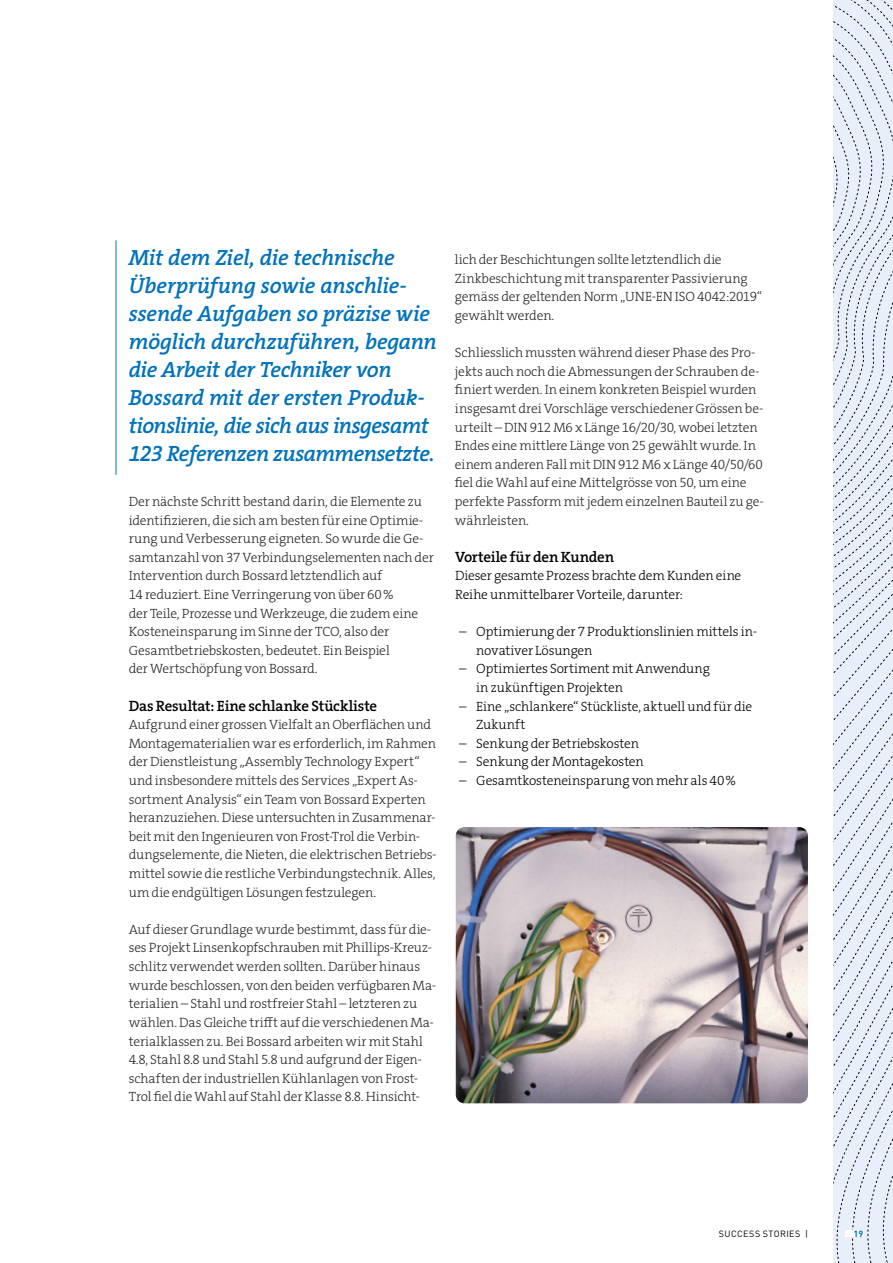
<style>
.page{position:relative;width:893px;height:1263px;background:#fff}
.page>*{position:absolute;margin:0;border:0;box-sizing:border-box;transform-origin:0 0}
.t1{font:22.2px/27.9px "The Serif HP6 Se Bld IT";letter-spacing:-.015em;color:#0072bb}
.t2{font:15px "The Serif HP6 Se Bld";letter-spacing:-.015em;color:#000}
.t3{font:13.5px/18.6px "The Serif HP3 Lig";letter-spacing:-.01em;color:#282827}
.t4{font:13.5px/18.6px "The Serif HP3 Lig";letter-spacing:-.01em;color:#000}
.t5{font:13.5px/18.6px "The Serif HP3 Lig";letter-spacing:.01em;color:#000}
.t6{font:9px "DINOT";letter-spacing:.04em;color:#000}
.t7{font:700 9px "DINOT";color:#0072bb}
</style>
<div class="page">
<svg style="left:833px;top:0;width:60px;height:1263px"></svg>
<div style="left:845px;top:1230px;width:18px;height:7px;background:#fff"></div>
<img style="left:456px;top:827px;width:352px;height:276px">
<hr style="left:116px;top:240px;width:1px;height:235px;background:#0072bb">
<p class="t1" style="left:129px;top:244px;width:310px">Mit dem Ziel, die technische<br>Überprüfung sowie anschlie&shy;ssende Aufgaben so präzise wie möglich durchzuführen, begann die Arbeit der Techniker von<br>Bossard mit der ersten Produk&shy;tionslinie, die sich aus insgesamt<br>123 Referenzen zusammensetzte.</p>
<p class="t3" style="left:129px;top:492px;width:307px">Der nächste Schritt bestand darin, die Elemente zu identifizieren, die sich am besten für eine Optimie&shy;rung und Verbesserung eigneten. So wurde die Ge&shy;samtanzahl von 37 Verbindungselementen nach der Intervention durch Bossard letztendlich auf<br>14 reduziert. Eine Verringerung von über 60%<br>der Teile, Prozesse und Werkzeuge, die zudem eine Kosteneinsparung im Sinne der TCO, also der Gesamtbetriebskosten, bedeutet. Ein Beispiel<br>der Wertschöpfung von Bossard.</p>
<p class="t2" style="left:129px;top:696px;width:250px">Das Resultat: Eine schlanke Stückliste</p>
<p class="t3" style="left:129px;top:715px;width:309px">Aufgrund einer grossen Vielfalt an Oberflächen und Montagematerialien war es erforderlich, im Rahmen der Dienstleistung „Assembly Technology Expert“ und insbesondere mittels des Services „Expert As&shy;sortment Analysis“ ein Team von Bossard Experten heranzuziehen. Diese untersuchten in Zusammenar&shy;beit mit den Ingenieuren von Frost-Trol die Verbin&shy;dungselemente, die Nieten, die elektrischen Betriebs&shy;mittel sowie die restliche Verbindungstechnik. Alles, um die endgültigen Lösungen festzulegen.</p>
<p class="t3" style="left:129px;top:920px;width:309px">Auf dieser Grundlage wurde bestimmt, dass für die&shy;ses Projekt Linsenkopfschrauben mit Phillips-Kreuz&shy;schlitz verwendet werden sollten. Darüber hinaus wurde beschlossen, von den beiden verfügbaren Ma&shy;terialien – Stahl und rostfreier Stahl – letzteren zu wählen. Das Gleiche trifft auf die verschiedenen Ma&shy;terialklassen zu. Bei Bossard arbeiten wir mit Stahl 4.8, Stahl 8.8 und Stahl 5.8 und aufgrund der Eigen&shy;schaften der industriellen Kühlanlagen von Frost-Trol fiel die Wahl auf Stahl der Klasse 8.8. Hinsicht-</p>
<p class="t3" style="left:455px;top:250px;width:309px">lich der Beschichtungen sollte letztendlich die Zinkbeschichtung mit transparenter Passivierung gemäss der geltenden Norm „UNE-EN ISO 4042:2019“ gewählt werden.</p>
<p class="t3" style="left:455px;top:343px;width:310px">Schliesslich mussten während dieser Phase des Pro&shy;jekts auch noch die Abmessungen der Schrauben de&shy;finiert werden. In einem konkreten Beispiel wurden insgesamt drei Vorschläge verschiedener Grössen be&shy;urteilt – DIN 912 M6 x Länge 16/20/30, wobei letzten Endes eine mittlere Länge von 25 gewählt wurde. In einem anderen Fall mit DIN 912 M6 x Länge 40/50/60 fiel die Wahl auf eine Mittelgrösse von 50, um eine perfekte Passform mit jedem einzelnen Bauteil zu ge&shy;währleisten.</p>
<p class="t2" style="left:455px;top:547px;width:161px">Vorteile für den Kunden</p>
<p class="t4" style="left:455px;top:567px;width:288px">Dieser gesamte Prozess brachte dem Kunden eine<br>Reihe unmittelbarer Vorteile, darunter:</p>
<p class="t4" style="left:476px;top:622px;width:282px;text-indent:-17px">– Optimierung der 7 Produktionslinien mittels in&shy;novativer Lösungen</p>
<p class="t4" style="left:476px;top:660px;width:235px;text-indent:-17px">– Optimiertes Sortiment mit Anwendung in zukünftigen Projekten</p>
<p class="t5" style="left:476px;top:697px;width:277px;text-indent:-17px">– Eine „schlankere“ Stückliste, aktuell und für die<br>Zukunft</p>
<p class="t4" style="left:459px;top:734px;width:181px">– Senkung der Betriebskosten</p>
<p class="t4" style="left:459px;top:753px;width:186px">– Senkung der Montagekosten</p>
<p class="t4" style="left:459px;top:771px;width:279px">– Gesamtkosteneinsparung von mehr als 40%</p>
<p class="t6" style="left:719px;top:1227px;width:91px">SUCCESS STORIES |</p>
<p class="t7" style="left:853px;top:1227px;width:11px">19</p>
</div>
